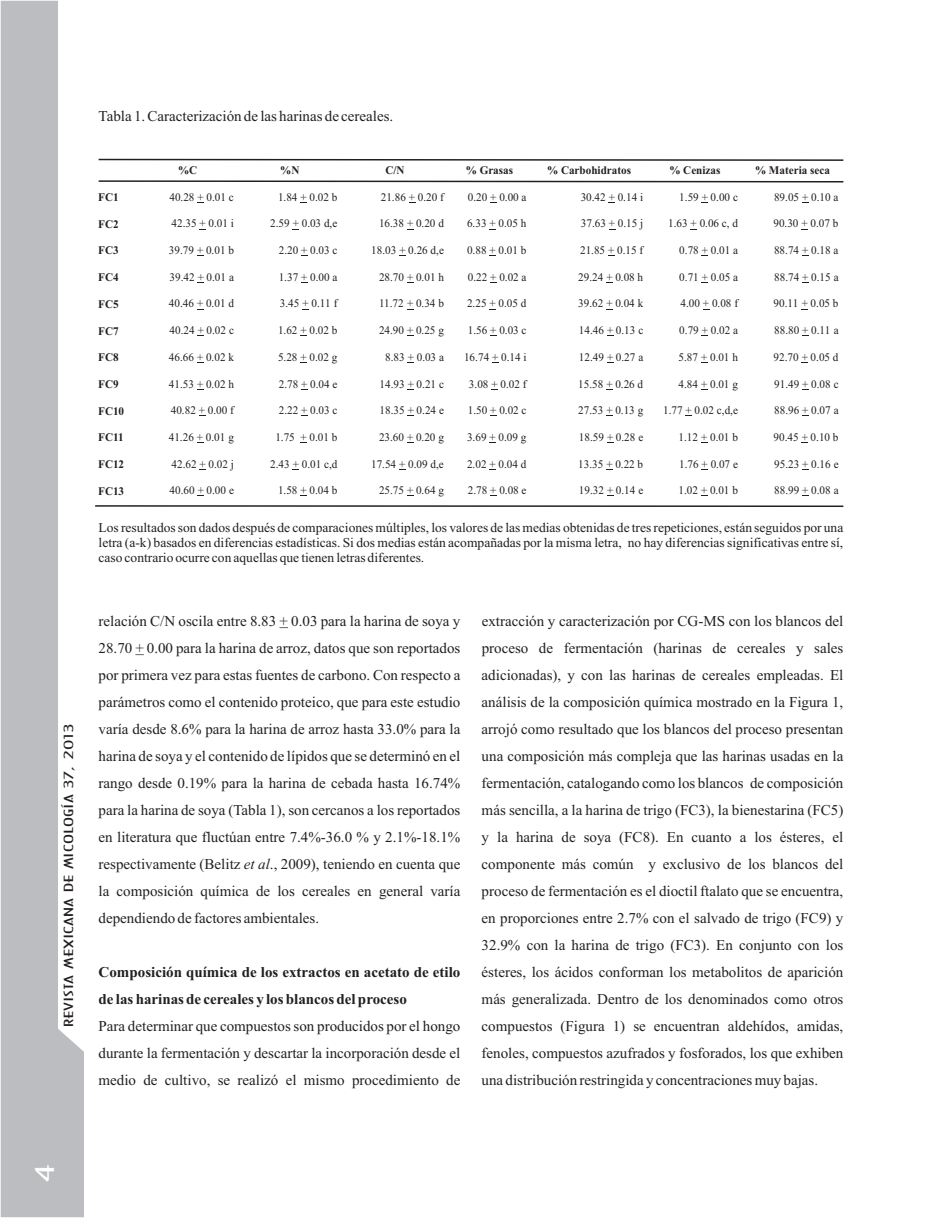
<style>
.page{position:relative;width:942px;height:1218px;background:#fff}
.page>*{position:absolute;margin:0;border:0;box-sizing:border-box;transform-origin:0 0}
.t1{font:24px "Architecture Plain";color:#fff;scale:2 1}
.t2{font:15px/27px "Times New Roman";color:#231f20;text-align:justify}
.t3{font:700 15px/27px "Times New Roman";color:#231f20}
.t4{font:13.5px/15px "Times New Roman";color:#231f20;text-align:justify}
.t5{font:12px "Architecture Plain";color:#231f20;scale:2 1}
.t6{font:11.55px "Times New Roman";color:#231f20;scale:.96 1}
.t7{font:700 11.55px "Times New Roman";color:#231f20;scale:.96 1}
.t8{font:11.55px "Times New Roman";color:#231f20}
.s1{font-style:italic}
</style>
<div class="page">
<svg style="left:1px;top:1px;width:83px;height:1216px;fill:#bcbdc0"></svg>
<hr style="left:95px;top:505px;width:748px;height:2px;background:#231f20">
<svg style="left:98px;top:180px;width:746px;height:3px"></svg>
<svg style="left:98px;top:158px;width:746px;height:3px"></svg>
<p class="t5" style="left:63px;top:1027px;width:153px;rotate:-90deg">REVISTA MEXICANA DE MICOLOGÍA 37, 2013</p>
<p class="t2" style="left:99px;top:104px;width:296px">Tabla 1. Caracterización de las harinas de cereales.</p>
<p class="t7" style="left:178px;top:167px;width:21px">%C</p>
<p class="t7" style="left:280px;top:167px;width:21px">%N</p>
<p class="t7" style="left:385px;top:167px;width:21px">C/N</p>
<p class="t7" style="left:465px;top:167px;width:51px">% Grasas</p>
<p class="t7" style="left:547px;top:167px;width:89px">% Carbohidratos</p>
<p class="t7" style="left:669px;top:167px;width:55px">% Cenizas</p>
<p class="t7" style="left:754px;top:167px;width:80px">% Materia seca</p>
<p class="t7" style="left:98px;top:193px;width:23px">FC1</p>
<p class="t6" style="left:169px;top:193px;width:69px">40.28 + 0.01 c</p>
<p class="t6" style="left:278px;top:193px;width:63px">1.84 + 0.02 b</p>
<p class="t6" style="left:380px;top:193px;width:67px">21.86 + 0.20 f</p>
<p class="t6" style="left:467px;top:193px;width:63px">0.20 + 0.00 a</p>
<p class="t6" style="left:580px;top:193px;width:66px">30.42 + 0.14 i</p>
<p class="t6" style="left:679px;top:193px;width:63px">1.59 + 0.00 c</p>
<p class="t6" style="left:773px;top:193px;width:69px">89.05 + 0.10 a</p>
<p class="t7" style="left:98px;top:220px;width:23px">FC2</p>
<p class="t6" style="left:171px;top:219px;width:66px">42.35 + 0.01 i</p>
<p class="t6" style="left:270px;top:219px;width:71px">2.59 + 0.03 d,e</p>
<p class="t6" style="left:379px;top:219px;width:69px">16.38 + 0.20 d</p>
<p class="t6" style="left:467px;top:219px;width:63px">6.33 + 0.05 h</p>
<p class="t6" style="left:580px;top:219px;width:66px">37.63 + 0.15 j</p>
<p class="t6" style="left:668px;top:219px;width:74px">1.63 + 0.06 c, d</p>
<p class="t6" style="left:773px;top:219px;width:69px">90.30 + 0.07 b</p>
<p class="t7" style="left:98px;top:246px;width:23px">FC3</p>
<p class="t6" style="left:169px;top:246px;width:69px">39.79 + 0.01 b</p>
<p class="t6" style="left:279px;top:246px;width:63px">2.20 + 0.03 c</p>
<p class="t6" style="left:371px;top:246px;width:77px">18.03 + 0.26 d,e</p>
<p class="t6" style="left:467px;top:246px;width:63px">0.88 + 0.01 b</p>
<p class="t6" style="left:580px;top:246px;width:67px">21.85 + 0.15 f</p>
<p class="t6" style="left:679px;top:246px;width:63px">0.78 + 0.01 a</p>
<p class="t6" style="left:773px;top:246px;width:69px">88.74 + 0.18 a</p>
<p class="t7" style="left:98px;top:273px;width:23px">FC4</p>
<p class="t6" style="left:169px;top:273px;width:69px">39.42 + 0.01 a</p>
<p class="t8" style="left:278px;top:273px;width:60px">1.37 + 0.00 a</p>
<p class="t6" style="left:379px;top:273px;width:69px">28.70 + 0.01 h</p>
<p class="t6" style="left:467px;top:273px;width:63px">0.22 + 0.02 a</p>
<p class="t6" style="left:578px;top:273px;width:69px">29.24 + 0.08 h</p>
<p class="t6" style="left:679px;top:273px;width:63px">0.71 + 0.05 a</p>
<p class="t6" style="left:774px;top:273px;width:69px">88.74 + 0.15 a</p>
<p class="t7" style="left:98px;top:300px;width:23px">FC5</p>
<p class="t6" style="left:169px;top:299px;width:69px">40.46 + 0.01 d</p>
<p class="t6" style="left:280px;top:299px;width:61px">3.45 + 0.11 f</p>
<p class="t6" style="left:379px;top:299px;width:69px">11.72 + 0.34 b</p>
<p class="t6" style="left:467px;top:299px;width:63px">2.25 + 0.05 d</p>
<p class="t6" style="left:578px;top:299px;width:69px">39.62 + 0.04 k</p>
<p class="t6" style="left:680px;top:299px;width:61px">4.00 + 0.08 f</p>
<p class="t6" style="left:773px;top:299px;width:69px">90.11 + 0.05 b</p>
<p class="t7" style="left:98px;top:327px;width:23px">FC7</p>
<p class="t6" style="left:169px;top:326px;width:69px">40.24 + 0.02 c</p>
<p class="t6" style="left:278px;top:326px;width:63px">1.62 + 0.02 b</p>
<p class="t6" style="left:379px;top:326px;width:69px">24.90 + 0.25 g</p>
<p class="t6" style="left:467px;top:326px;width:63px">1.56 + 0.03 c</p>
<p class="t6" style="left:578px;top:326px;width:69px">14.46 + 0.13 c</p>
<p class="t6" style="left:679px;top:326px;width:63px">0.79 + 0.02 a</p>
<p class="t6" style="left:774px;top:326px;width:69px">88.80 + 0.11 a</p>
<p class="t7" style="left:98px;top:353px;width:23px">FC8</p>
<p class="t6" style="left:169px;top:353px;width:69px">46.66 + 0.02 k</p>
<p class="t6" style="left:278px;top:353px;width:63px">5.28 + 0.02 g</p>
<p class="t6" style="left:385px;top:353px;width:63px">8.83 + 0.03 a</p>
<p class="t6" style="left:464px;top:353px;width:66px">16.74 + 0.14 i</p>
<p class="t6" style="left:578px;top:353px;width:69px">12.49 + 0.27 a</p>
<p class="t6" style="left:678px;top:353px;width:63px">5.87 + 0.01 h</p>
<p class="t6" style="left:773px;top:353px;width:69px">92.70 + 0.05 d</p>
<p class="t7" style="left:98px;top:380px;width:23px">FC9</p>
<p class="t6" style="left:169px;top:379px;width:69px">41.53 + 0.02 h</p>
<p class="t6" style="left:279px;top:379px;width:63px">2.78 + 0.04 e</p>
<p class="t6" style="left:379px;top:379px;width:69px">14.93 + 0.21 c</p>
<p class="t6" style="left:469px;top:379px;width:61px">3.08 + 0.02 f</p>
<p class="t6" style="left:578px;top:379px;width:69px">15.58 + 0.26 d</p>
<p class="t6" style="left:678px;top:379px;width:63px">4.84 + 0.01 g</p>
<p class="t6" style="left:774px;top:379px;width:69px">91.49 + 0.08 c</p>
<p class="t7" style="left:98px;top:407px;width:29px">FC10</p>
<p class="t6" style="left:171px;top:406px;width:67px">40.82 + 0.00 f</p>
<p class="t6" style="left:279px;top:406px;width:63px">2.22 + 0.03 c</p>
<p class="t6" style="left:379px;top:406px;width:69px">18.35 + 0.24 e</p>
<p class="t6" style="left:467px;top:406px;width:63px">1.50 + 0.02 c</p>
<p class="t6" style="left:578px;top:406px;width:69px">27.53 + 0.13 g</p>
<p class="t6" style="left:663px;top:406px;width:79px">1.77 + 0.02 c,d,e</p>
<p class="t6" style="left:774px;top:406px;width:69px">88.96 + 0.07 a</p>
<p class="t7" style="left:98px;top:433px;width:28px">FC11</p>
<p class="t6" style="left:169px;top:433px;width:69px">41.26 + 0.01 g</p>
<p class="t6" style="left:275px;top:433px;width:66px">1.75 + 0.01 b</p>
<p class="t6" style="left:379px;top:433px;width:69px">23.60 + 0.20 g</p>
<p class="t6" style="left:467px;top:433px;width:63px">3.69 + 0.09 g</p>
<p class="t6" style="left:578px;top:433px;width:69px">18.59 + 0.28 e</p>
<p class="t6" style="left:678px;top:433px;width:63px">1.12 + 0.01 b</p>
<p class="t6" style="left:773px;top:433px;width:69px">90.45 + 0.10 b</p>
<p class="t7" style="left:98px;top:460px;width:29px">FC12</p>
<p class="t6" style="left:171px;top:459px;width:66px">42.62 + 0.02 j</p>
<p class="t6" style="left:270px;top:459px;width:71px">2.43 + 0.01 c,d</p>
<p class="t6" style="left:371px;top:459px;width:77px">17.54 + 0.09 d,e</p>
<p class="t6" style="left:467px;top:459px;width:63px">2.02 + 0.04 d</p>
<p class="t6" style="left:578px;top:459px;width:69px">13.35 + 0.22 b</p>
<p class="t6" style="left:679px;top:459px;width:63px">1.76 + 0.07 e</p>
<p class="t6" style="left:774px;top:459px;width:69px">95.23 + 0.16 e</p>
<p class="t7" style="left:98px;top:487px;width:29px">FC13</p>
<p class="t6" style="left:169px;top:486px;width:69px">40.60 + 0.00 e</p>
<p class="t6" style="left:278px;top:486px;width:63px">1.58 + 0.04 b</p>
<p class="t6" style="left:379px;top:486px;width:69px">25.75 + 0.64 g</p>
<p class="t6" style="left:467px;top:486px;width:63px">2.78 + 0.08 e</p>
<p class="t6" style="left:578px;top:486px;width:69px">19.32 + 0.14 e</p>
<p class="t6" style="left:678px;top:486px;width:63px">1.02 + 0.01 b</p>
<p class="t6" style="left:774px;top:486px;width:69px">88.99 + 0.08 a</p>
<p class="t4" style="left:99px;top:521px;width:746px">Los resultados son dados después de comparaciones múltiples, los valores de las medias obtenidas de tres repeticiones, están seguidos por una letra (a-k) basados en diferencias estadísticas. Si dos medias están acompañadas por la misma letra, no hay diferencias significativas entre sí, caso contrario ocurre con aquellas que tienen letras diferentes.</p>
<p class="t2" style="left:99px;top:609px;width:363px">relación C/N oscila entre 8.83 + 0.03 para la harina de soya y 28.70 + 0.00 para la harina de arroz, datos que son reportados por primera vez para estas fuentes de carbono. Con respecto a parámetros como el contenido proteico, que para este estudio varía desde 8.6% para la harina de arroz hasta 33.0% para la harina de soya y el contenido de lípidos que se determinó en el rango desde 0.19% para la harina de cebada hasta 16.74% para la harina de soya (Tabla 1), son cercanos a los reportados en literatura que fluctúan entre 7.4%-36.0 % y 2.1%-18.1% respectivamente (Belitz <span class="s1">et al</span>., 2009), teniendo en cuenta que la composición química de los cereales en general varía dependiendo de factores ambientales.</p>
<p class="t3" style="left:99px;top:960px;width:363px">Composición química de los extractos en acetato de etilo de las harinas de cereales y los blancos del proceso</p>
<p class="t2" style="left:99px;top:1014px;width:363px">Para determinar que compuestos son producidos por el hongo durante la fermentación y descartar la incorporación desde el medio de cultivo, se realizó el mismo procedimiento de</p>
<p class="t2" style="left:481px;top:609px;width:363px">extracción y caracterización por CG-MS con los blancos del proceso de fermentación (harinas de cereales y sales adicionadas), y con las harinas de cereales empleadas. El análisis de la composición química mostrado en la Figura 1, arrojó como resultado que los blancos del proceso presentan una composición más compleja que las harinas usadas en la fermentación, catalogando como los blancos de composición más sencilla, a la harina de trigo (FC3), la bienestarina (FC5) y la harina de soya (FC8). En cuanto a los ésteres, el componente más común y exclusivo de los blancos del proceso de fermentación es el dioctil ftalato que se encuentra, en proporciones entre 2.7% con el salvado de trigo (FC9) y 32.9% con la harina de trigo (FC3). En conjunto con los ésteres, los ácidos conforman los metabolitos de aparición más generalizada. Dentro de los denominados como otros compuestos (Figura 1) se encuentran aldehídos, amidas, fenoles, compuestos azufrados y fosforados, los que exhiben una distribución restringida y concentraciones muy bajas.</p>
<h1 class="t1" style="left:34px;top:1183px;width:11px;rotate:-90deg">4</h1>
</div>
